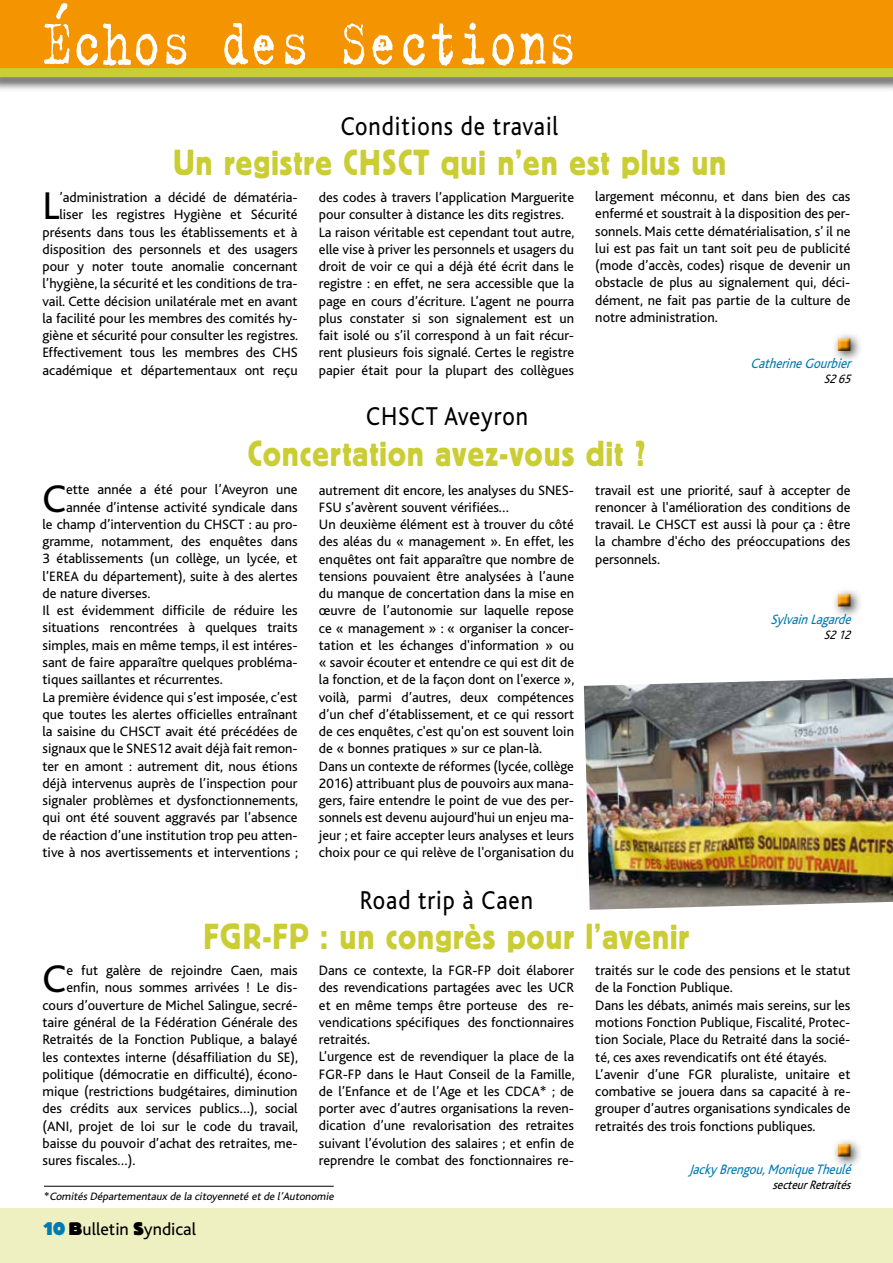
<style>
.page{position:relative;width:893px;height:1263px;background:#fff}
.page>*{position:absolute;margin:0;border:0;box-sizing:border-box;transform-origin:0 0}
.t1{font:72px "Trixie Text";color:#fff;scale:.75 1}
.t2{font:40.5px "Bliss";color:#000}
.t3{font:36px "Block BE";letter-spacing:.04em;color:#cacd34;scale:.88 1}
.t4{font:27px "Bliss";letter-spacing:.04em;color:#000;scale:.88 1}
.t5{font:18px "Bliss";color:#000}
.t6{font:14.25px/17.2px "Bliss";color:#000}
.t7{font:italic 14.25px "Bliss";color:#007bb0;scale:.9 1}
.t8{font:italic 12.75px "Bliss";color:#000;scale:.9 1}
.t9{font:italic 11.25px "Bliss";color:#000}
.s1{font-style:normal}
.s2{font-family:"Block BE";font-weight:800;color:#007bb0}
.s3{font-family:"Block BE";font-weight:800}
</style>
<div class="page">
<div style="left:0;top:1208px;width:893px;height:55px;background:#eff0c2"></div>
<div style="left:0;top:0;width:893px;height:68px;background:#f39400"></div>
<div style="left:0;top:67px;width:893px;height:26px;background:#000;opacity:.65"></div>
<div style="left:0;top:68px;width:893px;height:9px;background:#cacd34"></div>
<div style="left:832px;top:588px;width:30px;height:30px;background:#000;opacity:.75"></div>
<div style="left:838px;top:591px;width:15px;height:15px;background:#fff;opacity:.75"></div>
<div style="left:838px;top:593px;width:15px;height:15px;background:#000;opacity:.75"></div>
<div style="left:832px;top:332px;width:30px;height:31px;background:#000;opacity:.75"></div>
<div style="left:838px;top:336px;width:15px;height:14px;background:#fff;opacity:.75"></div>
<div style="left:838px;top:337px;width:15px;height:15px;background:#000;opacity:.75"></div>
<svg style="left:892px;top:67px;width:1px;height:26px"></svg>
<div style="left:832px;top:1138px;width:30px;height:30px;background:#000;opacity:.75"></div>
<div style="left:838px;top:1141px;width:15px;height:15px;background:#fff;opacity:.75"></div>
<div style="left:838px;top:1143px;width:15px;height:15px;background:#000;opacity:.75"></div>
<hr style="left:44px;top:1186px;width:290px;height:1px;background:#000">
<img style="left:584px;top:678px;width:309px;height:232px">
<h1 class="t1" style="left:43px;top:0;width:714px">Échos des Sections</h1>
<h3 class="t4" style="left:341px;top:112px;width:249px">Conditions de travail</h3>
<h3 class="t3" style="left:173px;top:142px;width:629px">Un registre CHSCT qui n’en est plus un</h3>
<p class="t6" style="left:43px;top:189px;width:257px;text-align:right">’administration a décidé de dématéria&shy;liser les registres Hygiène et Sécurité présents dans tous les établissements et à disposition des personnels et des usagers pour y noter toute anomalie concernant l’hygiène, la sécurité et les conditions de tra&shy;vail. Cette décision unilatérale met en avant la facilité pour les membres des comités hy&shy;giène et sécurité pour consulter les registres.<br>Effectivement tous les membres des CHS académique et départementaux ont reçu</p>
<p class="t6" style="left:319px;top:189px;width:257px">des codes à travers l’application Marguerite pour consulter à distance les dits registres.<br>La raison véritable est cependant tout autre, elle vise à priver les personnels et usagers du droit de voir ce qui a déjà été écrit dans le registre : en effet, ne sera accessible que la page en cours d’écriture. L’agent ne pourra plus constater si son signalement est un fait isolé ou s’il correspond à un fait récur&shy;rent plusieurs fois signalé. Certes le registre papier était pour la plupart des collègues</p>
<h2 class="t2" style="left:43px;top:185px;width:19px">L</h2>
<p class="t6" style="left:595px;top:188px;width:257px;text-align:justify">largement méconnu, et dans bien des cas enfermé et soustrait à la disposition des per&shy;sonnels. Mais cette dématérialisation, s’ il ne lui est pas fait un tant soit peu de publicité (mode d’accès, codes) risque de devenir un obstacle de plus au signalement qui, déci&shy;dément, ne fait pas partie de la culture de notre administration.</p>
<p class="t7" style="left:751px;top:356px;width:117px">CatherineGourbier</p>
<p class="t8" style="left:824px;top:372px;width:35px">S265</p>
<h3 class="t4" style="left:366px;top:402px;width:185px">CHSCT Aveyron</h3>
<h3 class="t3" style="left:248px;top:433px;width:454px">Concertation avez-vous dit ?</h3>
<h2 class="t2" style="left:43px;top:477px;width:25px">C</h2>
<p class="t6" style="left:66px;top:481px;width:233px">ette année a été pour l’Aveyron une</p>
<p class="t6" style="left:66px;top:499px;width:233px">année d’intense activité syndicale dans</p>
<p class="t6" style="left:43px;top:516px;width:257px">le champ d’intervention du CHSCT : au pro-</p>
<p class="t6" style="left:43px;top:533px;width:257px">gramme, notamment, des enquêtes dans</p>
<p class="t6" style="left:43px;top:550px;width:257px">3 établissements (un collège, un lycée, et</p>
<p class="t6" style="left:43px;top:568px;width:257px">l’EREA du département), suite à des alertes</p>
<p class="t6" style="left:43px;top:585px;width:109px">de nature diverses.</p>
<p class="t6" style="left:43px;top:602px;width:257px">Il est évidemment difficile de réduire les</p>
<p class="t6" style="left:43px;top:619px;width:257px">situations rencontrées à quelques traits</p>
<p class="t6" style="left:43px;top:637px;width:257px">simples, mais en même temps, il est intéres-</p>
<p class="t6" style="left:43px;top:654px;width:257px">sant de faire apparaître quelques probléma-</p>
<p class="t6" style="left:43px;top:671px;width:182px">tiques saillantes et récurrentes.</p>
<p class="t6" style="left:43px;top:688px;width:257px">La première évidence qui s’est imposée, c’est</p>
<p class="t6" style="left:43px;top:706px;width:257px">que toutes les alertes officielles entraînant</p>
<p class="t6" style="left:43px;top:723px;width:257px">la saisine du CHSCT avait été précédées de</p>
<p class="t6" style="left:43px;top:740px;width:257px">signaux que le SNES12 avait déjà fait remon-</p>
<p class="t6" style="left:43px;top:757px;width:257px">ter en amont : autrement dit, nous étions</p>
<p class="t6" style="left:43px;top:775px;width:257px">déjà intervenus auprès de l’inspection pour</p>
<p class="t6" style="left:43px;top:792px;width:257px">signaler problèmes et dysfonctionnements,</p>
<p class="t6" style="left:43px;top:809px;width:257px">qui ont été souvent aggravés par l’absence</p>
<p class="t6" style="left:43px;top:826px;width:257px">de réaction d’une institution trop peu atten-</p>
<p class="t6" style="left:43px;top:844px;width:257px">tive à nos avertissements et interventions ;</p>
<p class="t6" style="left:319px;top:481px;width:257px">autrement dit encore, les analyses du SNES-FSU s’avèrent souvent vérifiées…<br>Un deuxième élément est à trouver du côté des aléas du « management ». En effet, les enquêtes ont fait apparaître que nombre de tensions pouvaient être analysées à l’aune du manque de concertation dans la mise en œuvre de l’autonomie sur laquelle repose ce « management » : « organiser la concer&shy;tation et les échanges d'information » ou « savoir écouter et entendre ce qui est dit de la fonction, et de la façon dont on l'exerce », voilà, parmi d’autres, deux compétences d’un chef d’établissement, et ce qui ressort de ces enquêtes, c'est qu'on est souvent loin de « bonnes pratiques » sur ce plan-là.<br>Dans un contexte de réformes (lycée, collège 2016) attribuant plus de pouvoirs aux mana&shy;gers, faire entendre le point de vue des per&shy;sonnels est devenu aujourd'hui un enjeu ma&shy;jeur ; et faire accepter leurs analyses et leurs choix pour ce qui relève de l'organisation du</p>
<p class="t6" style="left:595px;top:482px;width:257px;text-align:justify">travail est une priorité, sauf à accepter de renoncer à l'amélioration des conditions de travail. Le CHSCT est aussi là pour ça : être la chambre d'écho des préoccupations des personnels.</p>
<p class="t7" style="left:771px;top:611px;width:95px">Sy lvainLagarde</p>
<p class="t8" style="left:824px;top:628px;width:35px">S212</p>
<h3 class="t4" style="left:360px;top:886px;width:198px">Road trip à Caen</h3>
<h3 class="t3" style="left:204px;top:916px;width:553px">FGR-FP : un congrès pour l’avenir</h3>
<h2 class="t2" style="left:43px;top:958px;width:25px">C</h2>
<p class="t6" style="left:66px;top:962px;width:233px">e fut galère de rejoindre Caen, mais</p>
<p class="t6" style="left:66px;top:979px;width:233px">enfin, nous sommes arrivées ! Le dis-</p>
<p class="t6" style="left:43px;top:997px;width:257px">cours d’ouverture de Michel Salingue, secré-</p>
<p class="t6" style="left:43px;top:1014px;width:257px">taire général de la Fédération Générale des</p>
<p class="t6" style="left:43px;top:1031px;width:257px">Retraités de la Fonction Publique, a balayé</p>
<p class="t6" style="left:43px;top:1048px;width:257px">les contextes interne (désaffiliation du SE),</p>
<p class="t6" style="left:43px;top:1066px;width:257px">politique (démocratie en difficulté), écono-</p>
<p class="t6" style="left:43px;top:1083px;width:257px">mique (restrictions budgétaires, diminution</p>
<p class="t6" style="left:43px;top:1100px;width:257px">des crédits aux services publics…), social</p>
<p class="t6" style="left:43px;top:1117px;width:257px">(ANI, projet de loi sur le code du travail,</p>
<p class="t6" style="left:43px;top:1135px;width:257px">baisse du pouvoir d’achat des retraites, me-</p>
<p class="t6" style="left:43px;top:1152px;width:94px">sures fiscales…).</p>
<p class="t6" style="left:319px;top:962px;width:257px">Dans ce contexte, la FGR-FP doit élaborer des revendications partagées avec les UCR et en même temps être porteuse des re&shy;vendications spécifiques des fonctionnaires retraités.<br>L’urgence est de revendiquer la place de la FGR-FP dans le Haut Conseil de la Famille, de l’Enfance et de l’Age et les CDCA* ; de porter avec d’autres organisations la reven&shy;dication d’une revalorisation des retraites suivant l’évolution des salaires ; et enfin de reprendre le combat des fonctionnaires re-</p>
<p class="t9" style="left:44px;top:1190px;width:293px"><span class="s1">*</span> Comités Départementaux de la citoyenneté etde l’Autonomie</p>
<p class="t5" style="left:43px;top:1220px;width:155px"><span class="s2">10</span> <span class="s3">B</span>ulletin <span class="s3">S</span>yndical</p>
<p class="t6" style="left:595px;top:962px;width:257px">traités sur le code des pensions et le statut de la Fonction Publique.<br>Dans les débats, animés mais sereins, sur les motions Fonction Publique, Fiscalité, Protec&shy;tion Sociale, Place du Retraité dans la socié&shy;té, ces axes revendicatifs ont été étayés.<br>L’avenir d’une FGR pluraliste, unitaire et combative se jouera dans sa capacité à re&shy;grouper d’autres organisations syndicales de retraités des trois fonctions publiques.</p>
<p class="t7" style="left:689px;top:1161px;width:186px">Jacky Brengou,MoniqueTheulé</p>
<p class="t8" style="left:772px;top:1178px;width:92px">secteurRetraités</p>
</div>
